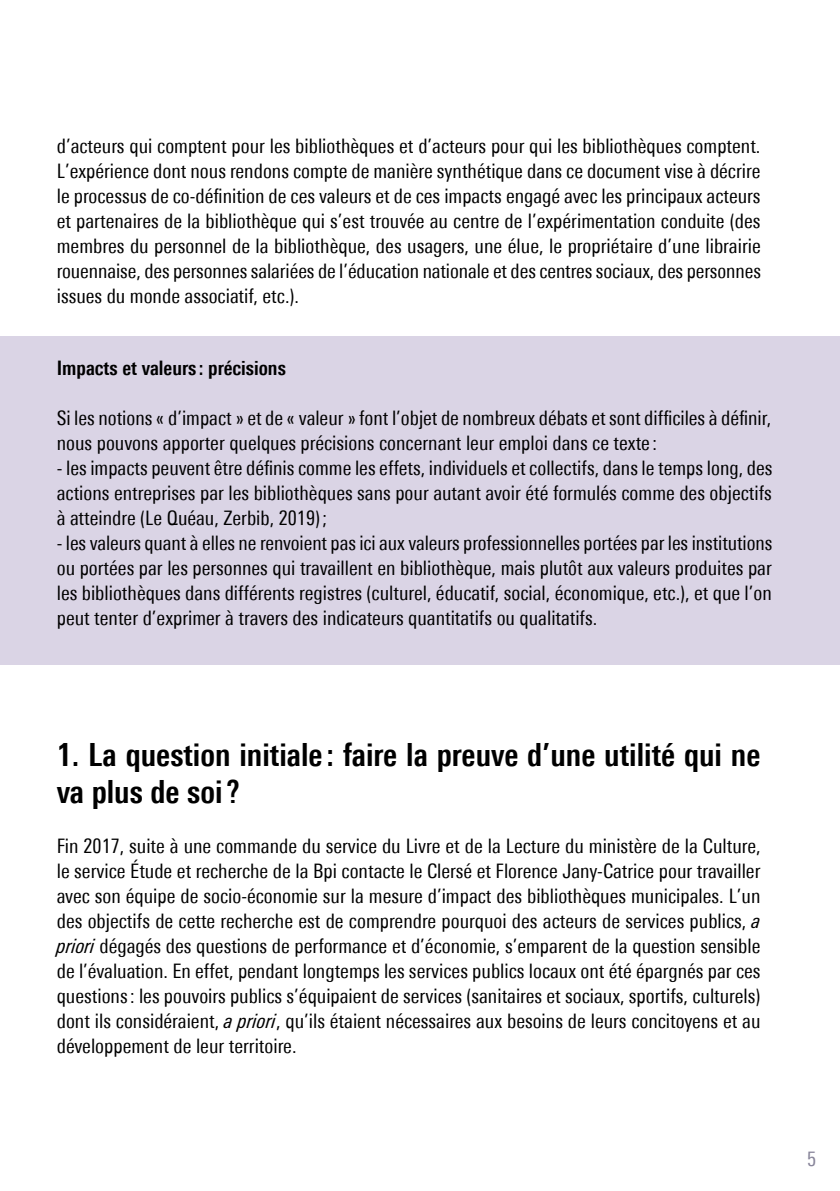
<style>
.page{position:relative;width:840px;height:1191px;background:#fff}
.page>*{position:absolute;margin:0;border:0;box-sizing:border-box;transform-origin:0 0}
.t1{font:700 condensed 32px/37px "Univers Next Pro";color:#000}
.t2{font:condensed 20px/25px "Univers Next Pro";color:#000;text-align:justify}
.t3{font:700 condensed 20px "Univers Next Pro";color:#000}
.t4{font:condensed 20px "Univers Next Pro";color:#88859a}
.s1{font-style:italic}
</style>
<div class="page">
<div style="left:0;top:336px;width:839px;height:329px;background:#dad4e5"></div>
<p class="t2" style="left:57px;top:133px;width:705px">d’acteurs qui comptent pour les bibliothèques et d’acteurs pour qui les bibliothèques comptent.<br>L’expérience dont nous rendons compte de manière synthétique dans ce document vise à décrire le processus de co-définition de ces valeurs et de ces impacts engagé avec les principaux acteurs et partenaires de la bibliothèque qui s’est trouvée au centre de l’expérimentation conduite (des membres du personnel de la bibliothèque, des usagers, une élue, le propriétaire d’une librairie rouennaise, des personnes salariées de l’éducation nationale et des centres sociaux, des personnes issues du monde associatif, etc.).</p>
<p class="t3" style="left:57px;top:356px;width:230px">Impacts et valeurs : précisions</p>
<p class="t2" style="left:57px;top:405px;width:715px">Si les notions « d’impact » et de « valeur » font l’objet de nombreux débats et sont difficiles à définir, nous pouvons apporter quelques précisions concernant leur emploi dans ce texte :</p>
<p class="t2" style="left:57px;top:455px;width:716px">- les impacts peuvent être définis comme les effets, individuels et collectifs, dans le temps long, des actions entreprises par les bibliothèques sans pour autant avoir été formulés comme des objectifs à atteindre (Le Quéau, Zerbib, 2019) ;</p>
<p class="t2" style="left:57px;top:530px;width:716px">- les valeurs quant à elles ne renvoient pas ici aux valeurs professionnelles portées par les institutions ou portées par les personnes qui travaillent en bibliothèque, mais plutôt aux valeurs produites par les bibliothèques dans différents registres (culturel, éducatif, social, économique, etc.), et que l’on peut tenter d’exprimer à travers des indicateurs quantitatifs ou qualitatifs.</p>
<h1 class="t1" style="left:57px;top:735px;width:705px">1. La question initiale : faire la preuve d’une utilité qui ne va plus de soi ?</h1>
<p class="t2" style="left:57px;top:833px;width:705px">Fin 2017, suite à une commande du service du Livre et de la Lecture du ministère de la Culture, le service Étude et recherche de la Bpi contacte le Clersé et Florence Jany-Catrice pour travailler avec son équipe de socio-économie sur la mesure d’impact des bibliothèques municipales. L’un des objectifs de cette recherche est de comprendre pourquoi des acteurs de services publics, <span class="s1">a priori</span> dégagés des questions de performance et d’économie, s’emparent de la question sensible de l’évaluation. En effet, pendant longtemps les services publics locaux ont été épargnés par ces questions: les pouvoirs publics s’équipaient de services (sanitaires et sociaux, sportifs, culturels) dont ils considéraient, <span class="s1">a priori</span>, qu’ils étaient nécessaires aux besoins de leurs concitoyens et au développement de leur territoire.</p>
<p class="t4" style="left:806px;top:1147px;width:11px">5</p>
</div>
